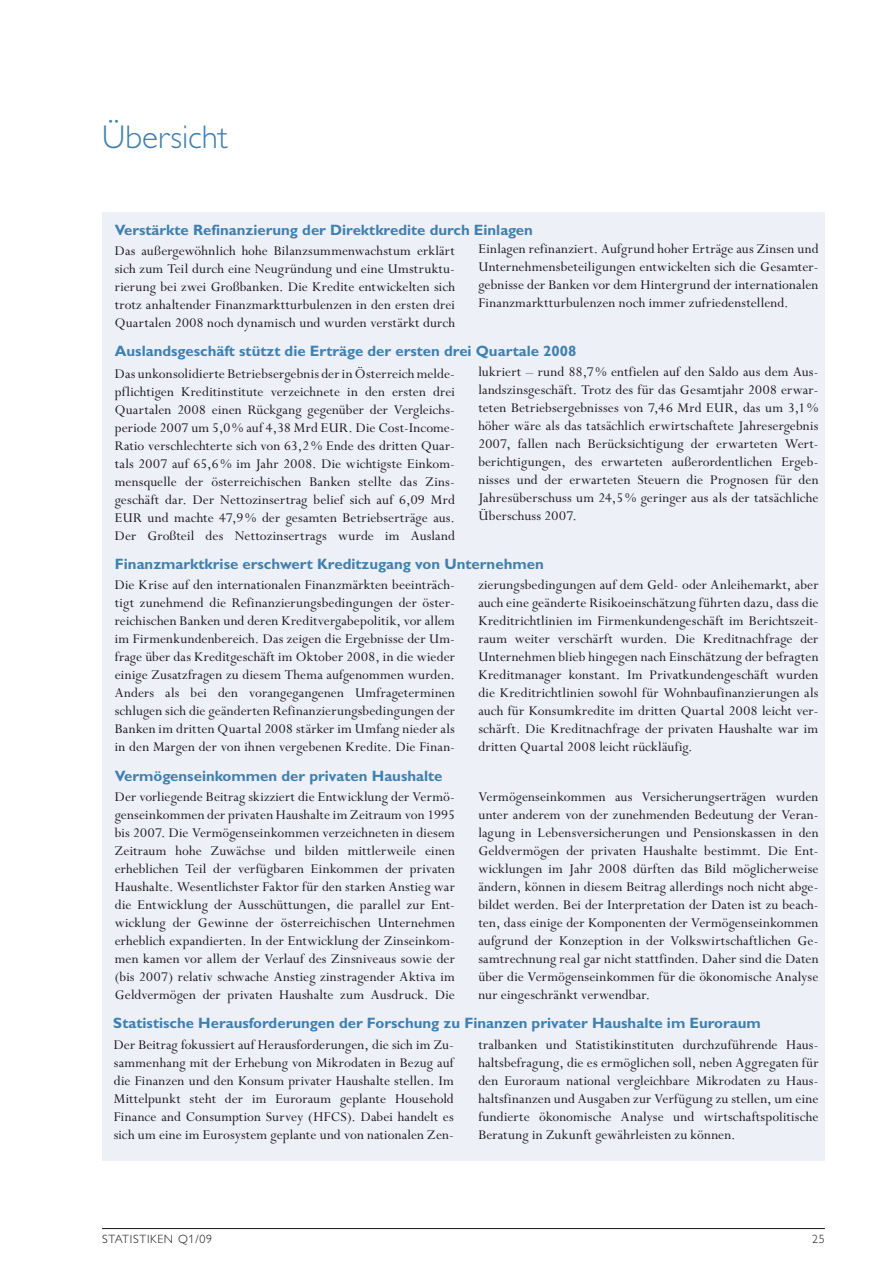
<style>
.page{position:relative;width:893px;height:1263px;background:#fff}
.page>*{position:absolute;margin:0;border:0;box-sizing:border-box;transform-origin:0 0}
.t1{font:300 33px "Gill Alternate One";letter-spacing:.005em;color:#3f80b0}
.t2{font:15px/18px "Perpetua";letter-spacing:.01em;color:#1a171b;text-align:justify}
.t3{font:700 15px "Gill Alternate One";color:#3f80b0}
.t4{font:300 12px "Gill Alternate One";letter-spacing:.06em;color:#1a171b}
</style>
<div class="page">
<div style="left:102px;top:213px;width:723px;height:948px;background:#edf0f6"></div>
<hr style="left:102px;top:1228px;width:723px;height:1px;background:#1a171b">
<h1 class="t1" style="left:102px;top:118px;width:128px">Übersicht</h1>
<p class="t3" style="left:115px;top:221px;width:420px">Verstärkte Refinanzierung der Direktkredite durch Einlagen</p>
<p class="t2" style="left:115px;top:242px;width:342px">Das außergewöhnlich hohe Bilanzsummenwachstum erklärt sich zum Teil durch eine Neugründung und eine Umstruktu&shy;rierung bei zwei Großbanken. Die Kredite entwickelten sich trotz anhaltender Finanzmarktturbulenzen in den ersten drei Quartalen 2008 noch dynamisch und wurden verstärkt durch</p>
<p class="t2" style="left:478px;top:241px;width:342px">Einlagen refinanziert. Aufgrund hoher Erträge aus Zinsen und Unternehmensbeteiligungen entwickelten sich die Gesamter&shy;gebnisse der Banken vor dem Hintergrund der internationalen Finanzmarktturbulenzen noch immer zufriedenstellend.</p>
<p class="t3" style="left:115px;top:342px;width:463px">Auslandsgeschäft stützt die Erträge der ersten drei Quartale 2008</p>
<p class="t2" style="left:115px;top:365px;width:342px">Das unkonsolidierte Betriebsergebnis der in Österreich melde&shy;pflichtigen Kreditinstitute verzeichnete in den ersten drei Quartalen 2008 einen Rückgang gegenüber der Vergleichs&shy;periode 2007 um 5,0% auf 4,38 Mrd EUR. Die Cost-Income-Ratio verschlechterte sich von 63,2% Ende des dritten Quar&shy;tals 2007 auf 65,6% im Jahr 2008. Die wichtigste Einkom&shy;mensquelle der österreichischen Banken stellte das Zins&shy;geschäft dar. Der Nettozinsertrag belief sich auf 6,09 Mrd EUR und machte 47,9% der gesamten Betriebserträge aus.<br>Der Großteil des Nettozins-ertrags wurde im Ausland</p>
<p class="t2" style="left:478px;top:363px;width:342px">lukriert – rund 88,7% entfielen auf den Saldo aus dem Aus&shy;landszinsgeschäft. Trotz des für das Gesamtjahr 2008 erwar&shy;teten Betriebsergebnisses von 7,46 Mrd EUR, das um 3,1% höher wäre als das tatsächlich erwirtschaftete Jahresergebnis 2007, fallen nach Berücksichtigung der erwarteten Wert&shy;berichtigungen, des erwarteten außerordentlichen Ergeb&shy;nisses und der erwarteten Steuern die Prog-nosen für den Jahresüberschuss um 24,5% geringer aus als der tatsächliche Überschuss 2007.</p>
<p class="t3" style="left:115px;top:555px;width:430px">Finanzmarktkrise erschwert Kreditzugang von Unternehmen</p>
<p class="t2" style="left:115px;top:576px;width:342px">Die Krise auf den internationalen Finanzmärkten beeinträch&shy;tigt zunehmend die Refinanzierungsbedingungen der öster&shy;reichischen Banken und deren Kreditvergabepolitik, vor allem im Firmenkundenbereich. Das zeigen die Ergebnisse der Um&shy;frage über das Kreditgeschäft im Oktober 2008, in die wieder einige Zusatzfragen zu diesem Thema aufgenommen wurden.<br>Anders als bei den vorangegangenen Umfrageterminen schlugen sich die geänderten Refinanzierungsbedingungen der Banken im dritten Quartal 2008 stärker im Umfang nieder als in den Margen der von ihnen vergebenen Kredite. Die Finan-</p>
<p class="t2" style="left:478px;top:576px;width:342px">zierungsbedingungen auf dem Geld- oder Anleihemarkt, aber auch eine geänderte Risikoeinschätzung führten dazu, dass die Kreditrichtlinien im Firmenkundengeschäft im Berichtszeit&shy;raum weiter verschärft wurden. Die Kreditnachfrage der Unternehmen blieb hingegen nach Einschätzung der befragten Kreditmanager konstant. Im Privatkundengeschäft wurden die Kreditrichtlinien sowohl für Wohnbaufinanzierungen als auch für Konsumkredite im dritten Quartal 2008 leicht ver&shy;schärft. Die Kreditnachfrage der privaten Haushalte war im dritten Quartal 2008 leicht rückläufig.</p>
<p class="t3" style="left:115px;top:767px;width:329px">Vermögenseinkommen der privaten Haushalte</p>
<p class="t2" style="left:115px;top:788px;width:342px">Der vorliegende Beitrag skizziert die Entwicklung der Vermö&shy;genseinkommen der privaten Haushalte im Zeitraum von 1995 bis 2007. Die Vermögenseinkommen verzeichneten in diesem Zeitraum hohe Zuwächse und bilden mittlerweile einen erheblichen Teil der verfügbaren Einkommen der privaten Haushalte. Wesentlichster Faktor für den starken Anstieg war die Entwicklung der Ausschüttungen, die parallel zur Ent&shy;wicklung der Gewinne der österreichischen Unternehmen erheb-lich expandierten. In der Entwicklung der Zinseinkom&shy;men kamen vor allem der Verlauf des Zinsniveaus sowie der (bis 2007) relativ schwache Anstieg zinstragender Aktiva im Geldvermögen der privaten Haushalte zum Ausdruck. Die</p>
<p class="t2" style="left:478px;top:788px;width:342px">Vermögenseinkommen aus Versicherungserträgen wurden unter anderem von der zunehmenden Bedeutung der Veran&shy;lagung in Lebensversicherungen und Pensionskassen in den Geldvermögen der privaten Haushalte bestimmt. Die Ent&shy;wicklungen im Jahr 2008 dürften das Bild möglicherweise ändern, können in diesem Beitrag allerdings noch nicht abge&shy;bildet werden. Bei der Interpretation der Daten ist zu beach&shy;ten, dass einige der Komponenten der Vermögenseinkommen aufgrund der Konzeption in der Volkswirtschaftlichen Ge&shy;samtrechnung real gar nicht stattfinden. Daher sind die Daten über die Vermögenseinkommen für die ökonomische Analyse nur eingeschränkt verwendbar.</p>
<p class="t3" style="left:113px;top:1014px;width:649px">Statistische Herausforderungen der Forschung zu Finanzen privater Haushalte im Euroraum</p>
<p class="t2" style="left:114px;top:1036px;width:342px">Der Beitrag fokussiert auf Herausforderungen, die sich im Zu&shy;sammenhang mit der Erhebung von Mikrodaten in Bezug auf die Finanzen und den Konsum privater Haushalte stellen. Im Mittelpunkt steht der im Euroraum geplante Household Finance and Consumption Survey (HFCS). Dabei handelt es sich um eine im Eurosystem geplante und von nationalen Zen-</p>
<p class="t2" style="left:478px;top:1036px;width:342px">tralbanken und Statistikinstituten durchzuführende Haus&shy;haltsbefragung, die es ermöglichen soll, neben Aggregaten für den Euroraum national vergleichbare Mikrodaten zu Haus&shy;haltsfinanzen und Ausgaben zur Verfügung zu stellen, um eine fundierte ökonomische Analyse und wirtschaftspolitische Beratung in Zukunft gewährleisten zu können.</p>
<p class="t4" style="left:102px;top:1232px;width:112px">Statistiken Q1/09</p>
<p class="t4" style="left:812px;top:1232px;width:14px">25</p>
</div>
